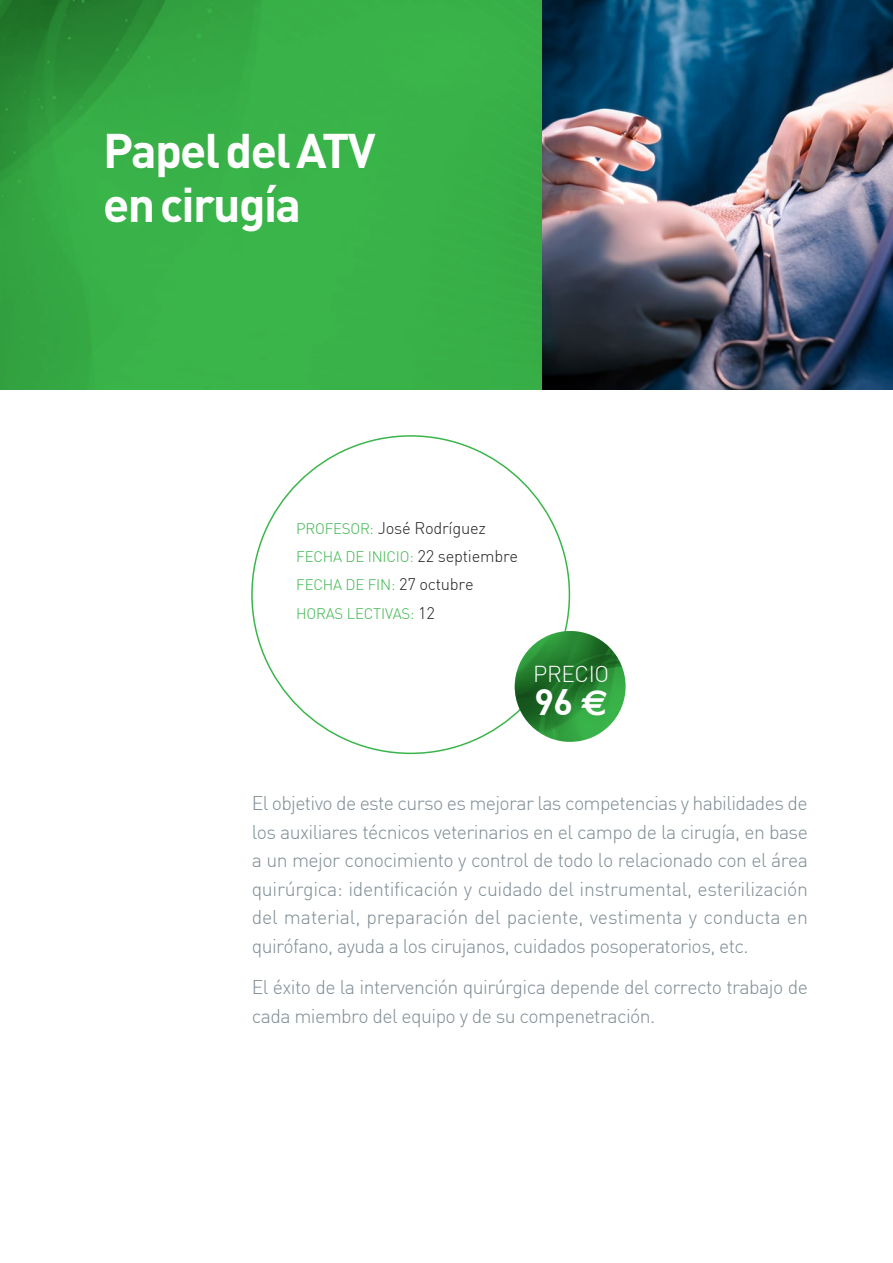
<style>
.page{position:relative;width:893px;height:1263px;background:#fff}
.page>*{position:absolute;margin:0;border:0;box-sizing:border-box;transform-origin:0 0}
.Dossier_titulo_libro{font:700 48px/54px "DIN";letter-spacing:-.035em;color:#fff}
.Dossier_ficha{font:36px "DIN Bold";color:#fff}
.Dossier_ficha-2{font:300 22.5px "DIN";letter-spacing:-.015em;color:#fff}
.dossier_resumen{font:300 19.5px/28.5px "DIN";letter-spacing:-.03em;color:#7e8c93;text-align:justify}
.Dossier_ficha-3{font:300 16.5px "DIN";letter-spacing:-.015em;color:#231f20}
.Dossier_ficha-4{font:300 15px "DIN";letter-spacing:-.015em;color:#3ab54a}
.s1{font-size:15px;color:#3ab54a}
.s2{font-size:16.5px;color:#231f20}
.s3{font-family:"Euro Sans";font-weight:700}
</style>
<div class="page">
<img style="left:0;top:0;width:893px;height:390px">
<img style="left:542px;top:0;width:351px;height:389px">
<img style="left:515px;top:631px;width:111px;height:111px">
<p class="Dossier_titulo_libro" style="left:103px;top:122px;width:274px">Papel del ATV en cirugía</p>
<p class="Dossier_ficha-3" style="left:296px;top:517px;width:191px"><span class="s1">PROFESOR:</span> José Rodríguez</p>
<p class="Dossier_ficha-4" style="left:296px;top:547px;width:223px">FECHA DE INICIO: <span class="s2">22 septiembre</span></p>
<p class="Dossier_ficha-4" style="left:296px;top:576px;width:179px">FECHA DE FIN: <span class="s2">27 octubre</span></p>
<p class="Dossier_ficha-4" style="left:296px;top:604px;width:140px">HORAS LECTIVAS: <span class="s2">12</span></p>
<p class="Dossier_ficha-2" style="left:533px;top:660px;width:78px">PRECIO</p>
<p class="Dossier_ficha" style="left:534px;top:678px;width:75px">96 <span class="s3">E</span></p>
<p class="dossier_resumen" style="left:252px;top:789px;width:558px">El objetivo de este curso es mejorar las competencias y habilidades de los auxiliares técnicos veterinarios en el campo de la cirugía, en base a un mejor conocimiento y control de todo lo relacionado con el área quirúrgica: identificación y cuidado del instrumental, esterilización del material, preparación del paciente, vestimenta y conducta en quirófano, ayuda a los cirujanos, cuidados posoperatorios, etc.</p>
<p class="dossier_resumen" style="left:252px;top:973px;width:558px">El éxito de la intervención quirúrgica depende del correcto trabajo de cada miembro del equipo y de su compenetración.</p>
</div>
